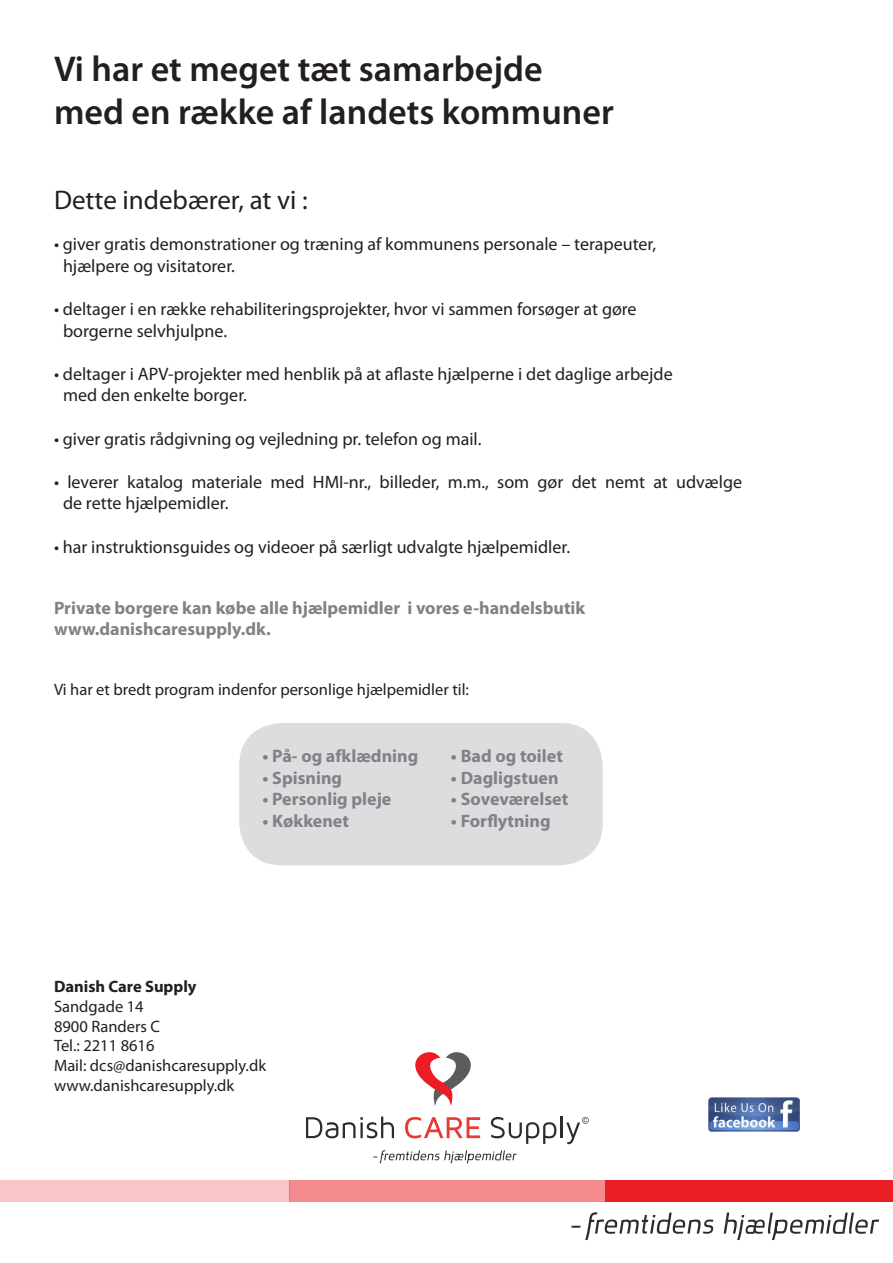
<style>
.page{position:relative;width:893px;height:1263px;background:#fff}
.page>*{position:absolute;margin:0;border:0;box-sizing:border-box;transform-origin:0 0}
.Overskrifter{font:600 36px/43.2px "Myriad Pro";color:#231f20}
.Highligt_kasser{font:27px "Myriad Pro";color:#231f20}
.Brød_stor{font:18px/21.6px "Myriad Pro";color:#231f20}
.Grå_skrift_til_bille{font:700 18px "Myriad Pro";color:#808285}
.Brød{font:16.5px "Myriad Pro";color:#231f20}
.Brød-2{font:700 16.5px "Myriad Pro";color:#231f20}
</style>
<div class="page">
<div style="left:0;top:1180px;width:289px;height:21px;background:#fac7c9"></div>
<div style="left:289px;top:1180px;width:319px;height:21px;background:#f48b8f"></div>
<div style="left:605px;top:1180px;width:288px;height:21px;background:#eb1d25"></div>
<svg style="left:571px;top:1212px;width:143px;height:28px"></svg>
<svg style="left:724px;top:1212px;width:155px;height:28px"></svg>
<svg style="left:415px;top:1052px;width:56px;height:54px"></svg>
<svg style="left:306px;top:1116px;width:88px;height:22px"></svg>
<svg style="left:405px;top:1117px;width:75px;height:21px"></svg>
<svg style="left:491px;top:1117px;width:65px;height:27px"></svg>
<hr style="left:561px;top:1116px;width:2px;height:22px;background:#2d2b2e">
<svg style="left:373px;top:1150px;width:144px;height:13px"></svg>
<svg style="left:566px;top:1117px;width:23px;height:27px"></svg>
<div style="left:239px;top:723px;width:364px;height:142px;background:#dcdddf;border-radius:43px"></div>
<img style="left:708px;top:1098px;width:91px;height:33px">
<p class="Overskrifter" style="left:54px;top:46px;width:561px">Vi har et meget tæt samarbejde med en række af landets kommuner</p>
<p class="Highligt_kasser" style="left:54px;top:183px;width:255px">Dette indebærer, at vi :</p>
<p class="Brød_stor" style="left:54px;top:233px;width:604px">• giver gratis demonstrationer og træning af kommunens personale – terapeuter,</p>
<p class="Brød_stor" style="left:63px;top:255px;width:173px">hjælpere og visitatorer.</p>
<p class="Brød_stor" style="left:54px;top:298px;width:584px">• deltager i en række rehabiliteringsprojekter, hvor vi sammen forsøger at gøre</p>
<p class="Brød_stor" style="left:63px;top:319px;width:166px">borgerne selvhjulpne.</p>
<p class="Brød_stor" style="left:54px;top:363px;width:620px">• deltager i APV-projekter med henblik på at aflaste hjælperne i det daglige arbejde</p>
<p class="Brød_stor" style="left:63px;top:384px;width:185px">med den enkelte borger.</p>
<p class="Brød_stor" style="left:54px;top:427px;width:429px">• giver gratis rådgivning og vejledning pr. telefon og mail.</p>
<p class="Brød_stor" style="left:63px;top:471px;width:681px;text-indent:-9px">• leverer katalog materiale med HMI-nr., billeder, m.m., som gør det nemt at udvælge de rette hjælpemidler.</p>
<p class="Brød_stor" style="left:54px;top:535px;width:518px">• har instruktionsguides og videoer på særligt udvalgte hjælpemidler.</p>
<p class="Grå_skrift_til_bille" style="left:54px;top:596px;width:533px">Private borgere kan købe alle hjælpemidler i vores e-handelsbutik</p>
<p class="Grå_skrift_til_bille" style="left:54px;top:618px;width:218px">www.danishcaresupply.dk.</p>
<p class="Brød" style="left:54px;top:679px;width:416px">Vi har et bredt program indenfor personlige hjælpemidler til:</p>
<p class="Grå_skrift_til_bille" style="left:263px;top:744px;width:157px">• På- og afklædning</p>
<p class="Grå_skrift_til_bille" style="left:263px;top:766px;width:81px">• Spisning</p>
<p class="Grå_skrift_til_bille" style="left:263px;top:787px;width:130px">• Personlig pleje</p>
<p class="Grå_skrift_til_bille" style="left:263px;top:809px;width:88px">• Køkkenet</p>
<p class="Grå_skrift_til_bille" style="left:451px;top:744px;width:114px">• Bad og toilet</p>
<p class="Grå_skrift_til_bille" style="left:451px;top:766px;width:109px">• Dagligstuen</p>
<p class="Grå_skrift_til_bille" style="left:451px;top:787px;width:119px">• Soveværelset</p>
<p class="Grå_skrift_til_bille" style="left:451px;top:809px;width:101px">• Forflytning</p>
<p class="Brød-2" style="left:54px;top:975px;width:144px">Danish Care Supply</p>
<p class="Brød" style="left:54px;top:996px;width:91px">Sandgade 14</p>
<p class="Brød" style="left:54px;top:1016px;width:108px">8900 Randers C</p>
<p class="Brød" style="left:54px;top:1035px;width:102px">Tel.: 2211 8616</p>
<p class="Brød" style="left:54px;top:1055px;width:214px">Mail: dcs@danishcaresupply.dk</p>
<p class="Brød" style="left:54px;top:1075px;width:182px">www.danishcaresupply.dk</p>
</div>
